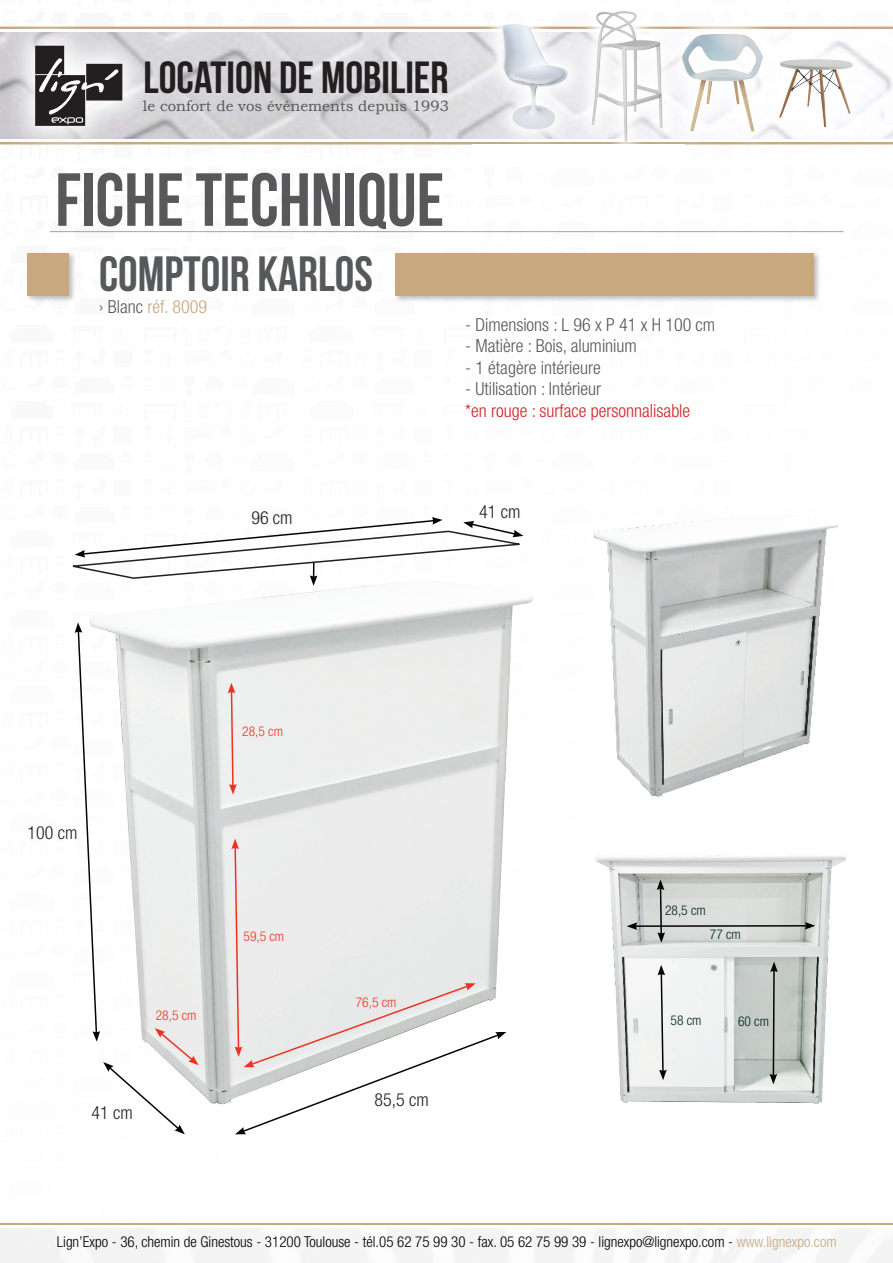
<style>
.page{position:relative;width:893px;height:1263px;background:#fff}
.page>*{position:absolute;margin:0;border:0;box-sizing:border-box;transform-origin:0 0}
.t1{font:75px "Bebas Neue";color:#58585a}
.t2{font:49.5px "Bebas Neue";color:#57585a}
.t3{font:45px "Bebas Neue";color:#231f20}
.t4{font:300 condensed 18px "Helvetica Neue";color:#57585a}
.t5{font:300 condensed 18px "Helvetica Neue";color:#d1232a}
.t6{font:300 condensed 18px "Helvetica Neue";color:#231f20}
.t7{font:300 condensed 18px "Helvetica Neue";color:#c7a87f}
.t8{font:300 condensed 15px "Helvetica Neue";color:#000}
.t9{font:15px "Bookman Old Style";color:#58585a}
.t10{font:300 condensed 13.5px "Helvetica Neue";color:#ef3522}
.t11{font:300 condensed 13.5px "Helvetica Neue";color:#02241f}
.s1{color:#57585a}
.s2{color:#c7a87f}
</style>
<div class="page">
<div style="left:0;top:1227px;width:893px;height:36px;background:#f4f4f4"></div>
<hr style="left:0;top:1222px;width:893px;height:2px;background:#c7a87f">
<svg style="left:0;top:27px;width:893px;height:2px"></svg>
<svg style="left:0;top:142px;width:893px;height:2px"></svg>
<img style="left:0;top:32px;width:893px;height:107px">
<svg style="left:3px;top:26px;width:152px;height:119px;background:#dad7d7"></svg>
<svg style="left:35px;top:46px;width:87px;height:80px"></svg>
<div style="left:662px;top:14px;width:120px;height:137px;background:#fff"></div>
<img style="left:683px;top:26px;width:100px;height:117px">
<div style="left:760px;top:39px;width:112px;height:108px;background:#fff"></div>
<img style="left:776px;top:51px;width:82px;height:80px">
<svg style="left:481px;top:26px;width:91px;height:118px;fill:#e3e2e5"></svg>
<img style="left:487px;top:24px;width:85px;height:107px">
<svg style="left:50px;top:231px;width:793px;height:1px"></svg>
<div style="left:572px;top:0;width:111px;height:161px;background:linear-gradient(to bottom,#f5f3f3,#f4f2f4)"></div>
<img style="left:575px;top:0;width:104px;height:152px">
<div style="left:26px;top:251px;width:51px;height:52px;background:#231f20;opacity:.3"></div>
<div style="left:28px;top:253px;width:41px;height:42px;background:#c7a87f"></div>
<div style="left:394px;top:251px;width:427px;height:52px;background:#231f20;opacity:.3"></div>
<div style="left:395px;top:253px;width:419px;height:42px;background:#c7a87f"></div>
<img style="left:74px;top:586px;width:459px;height:549px">
<img style="left:594px;top:517px;width:245px;height:280px">
<img style="left:595px;top:854px;width:252px;height:250px">
<svg style="left:657px;top:965px;width:10px;height:115px"></svg>
<svg style="left:770px;top:961px;width:8px;height:123px"></svg>
<svg style="left:657px;top:879px;width:8px;height:64px"></svg>
<svg style="left:228px;top:683px;width:9px;height:111px"></svg>
<svg style="left:75px;top:622px;width:124px;height:512px"></svg>
<hr style="left:635px;top:925px;width:172px;height:2px;background:#040503">
<svg style="left:805px;top:922px;width:10px;height:8px"></svg>
<svg style="left:627px;top:922px;width:10px;height:8px"></svg>
<svg style="left:231px;top:839px;width:275px;height:295px"></svg>
<svg style="left:72px;top:517px;width:452px;height:69px"></svg>
<h3 class="t3" style="left:144px;top:53px;width:306px">LOCATION DE MOBILIER</h3>
<p class="t9" style="left:143px;top:98px;width:308px">le confort de vos événements depuis 1993</p>
<h1 class="t1" style="left:55px;top:159px;width:390px">FICHE TECHNIQUE</h1>
<h2 class="t2" style="left:99px;top:247px;width:275px">COMPTOIR KARLOS</h2>
<p class="t7" style="left:99px;top:296px;width:109px"><span class="s1">› Blanc</span> réf. 8009</p>
<p class="t4" style="left:465px;top:314px;width:252px">- Dimensions : L 96 x P 41 x H 100 cm</p>
<p class="t4" style="left:465px;top:335px;width:173px">- Matière : Bois, aluminium</p>
<p class="t4" style="left:465px;top:357px;width:137px">- 1 étagère intérieure</p>
<p class="t4" style="left:465px;top:379px;width:138px">- Utilisation : Intérieur</p>
<p class="t5" style="left:465px;top:400px;width:227px">*en rouge : surface personnalisable</p>
<p class="t6" style="left:251px;top:508px;width:43px">96 cm</p>
<p class="t6" style="left:479px;top:501px;width:43px">41 cm</p>
<p class="t6" style="left:28px;top:823px;width:51px">100 cm</p>
<p class="t10" style="left:156px;top:1007px;width:42px">28,5 cm</p>
<p class="t6" style="left:92px;top:1102px;width:43px">41 cm</p>
<p class="t10" style="left:242px;top:723px;width:42px">28,5 cm</p>
<p class="t10" style="left:244px;top:928px;width:42px">59,5 cm</p>
<p class="t10" style="left:356px;top:994px;width:42px">76,5 cm</p>
<p class="t6" style="left:374px;top:1089px;width:56px">85,5 cm</p>
<p class="t11" style="left:665px;top:903px;width:42px">28,5 cm</p>
<p class="t11" style="left:710px;top:926px;width:32px">77 cm</p>
<p class="t11" style="left:670px;top:1012px;width:32px">58 cm</p>
<p class="t11" style="left:738px;top:1013px;width:32px">60 cm</p>
<p class="t8" style="left:57px;top:1233px;width:781px">Lign’Expo - 36, chemin de Ginestous - 31200 Toulouse - tél.05 62 75 99 30 - fax. 05 62 75 99 39 - lignexpo@lignexpo.com - <span class="s2">www.lignexpo.com</span></p>
</div>
